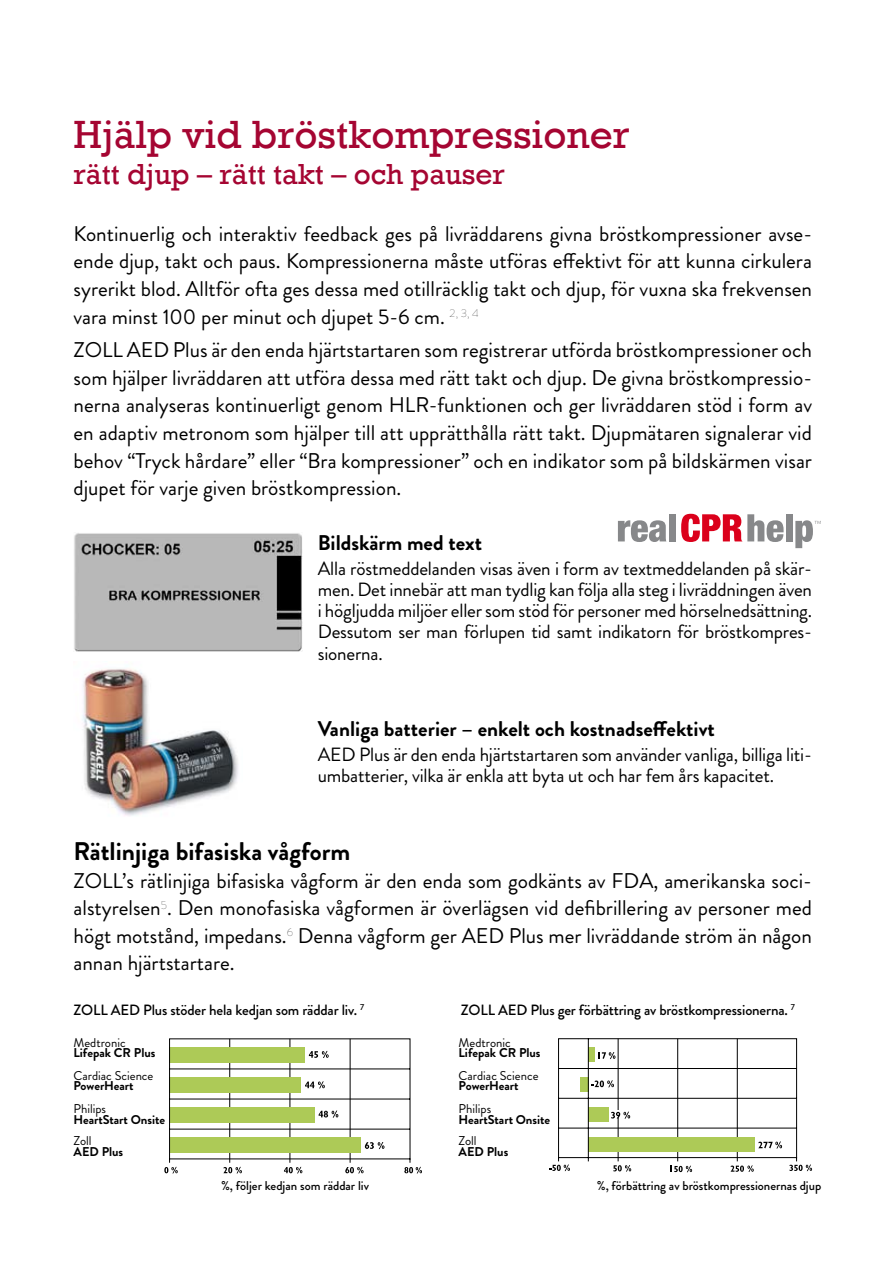
<style>
.page{position:relative;width:893px;height:1263px;background:#fff}
.page>*{position:absolute;margin:0;border:0;box-sizing:border-box;transform-origin:0 0}
.t1{font:40.35px "Rockwell";color:#a50532}
.t2{font:29.7px "Rockwell";color:#a50532}
.t3{font:700 25.5px "Brandon Grotesque";color:#000}
.t4{font:21.3px/27.6px "Brandon Grotesque";color:#000;text-align:justify}
.t5{font:700 21.3px "Brandon Grotesque";color:#000}
.t6{font:19.05px/21.3px "Brandon Grotesque";letter-spacing:-.01em;color:#000}
.t7{font:500 14.85px "Brandon Grotesque";letter-spacing:-.01em;color:#000}
.t8{font:700 12.75px "Brandon Grotesque";color:#000}
.t9{font:12.75px "Brandon Grotesque";color:#000}
.t10{font:500 12.75px "Brandon Grotesque";color:#000}
</style>
<div class="page">
<img style="left:82px;top:669px;width:156px;height:147px">
<img style="left:74px;top:533px;width:229px;height:118px">
<svg style="left:164px;top:1038px;width:258px;height:135px"></svg>
<svg style="left:549px;top:1038px;width:263px;height:134px"></svg>
<svg style="left:618px;top:520px;width:48px;height:22px"></svg>
<div style="left:669px;top:514px;width:7px;height:27px;background:#87888a"></div>
<svg style="left:681px;top:514px;width:103px;height:28px"></svg>
<div style="left:786px;top:514px;width:6px;height:27px;background:#87888a"></div>
<svg style="left:795px;top:520px;width:26px;height:28px"></svg>
<h1 class="t1" style="left:74px;top:112px;width:558px">Hjälp vid bröstkompressioner</h1>
<h2 class="t2" style="left:74px;top:157px;width:433px">rätt djup – rätt takt – och pauser</h2>
<p class="t4" style="left:74px;top:220px;width:740px">Kontinuerlig och interaktiv feedback ges på livräddarens givna bröstkompressioner avse&shy;ende djup, takt och paus. Kompressionerna måste utföras effektivt för att kunna cirkulera syrerikt blod. Alltför ofta ges dessa med otillräcklig takt och djup, för vuxna ska frekvensen vara minst 100 per minut och djupet 5-6 cm. <sup>2,</sup> <sup>3,</sup> <sup>4</sup></p>
<p class="t4" style="left:74px;top:336px;width:740px">ZOLL AED Plus är den enda hjärtstartaren som registrerar utförda bröstkompressioner och som hjälper livräddaren att utföra dessa med rätt takt och djup. De givna bröstkompressio&shy;nerna analyseras kontinuerligt genom HLR-funktionen och ger livräddaren stöd i form av en adaptiv metronom som hjälper till att upprätthålla rätt takt. Djupmätaren signalerar vid behov “Tryck hårdare” eller “Bra kompressioner” och en indikator som på bildskärmen visar djupet för varje given bröstkompression.</p>
<p class="t5" style="left:318px;top:528px;width:166px">Bildskärm med text</p>
<p class="t6" style="left:318px;top:558px;width:496px;text-align:justify">Alla röstmeddelanden visas även i form av textmeddelanden på skär&shy;men. Det innebär att man tydlig kan följa alla steg i livräddningen även i högljudda miljöer eller som stöd för personer med hörselnedsättning.<br>Dessutom ser man förlupen tid samt indikatorn för bröstkompres&shy;sionerna.</p>
<p class="t5" style="left:318px;top:714px;width:399px">Vanliga batterier – enkelt och kostnadseffektivt</p>
<p class="t6" style="left:318px;top:744px;width:496px">AED Plus är den enda hjärtstartaren som använder vanliga, billiga liti&shy;umbatterier, vilka är enkla att byta ut och har fem års kapacitet.</p>
<p class="t3" style="left:74px;top:833px;width:278px">Rätlinjiga bifasiska vågform</p>
<p class="t4" style="left:74px;top:867px;width:740px">ZOLL’s rätlinjiga bifasiska vågform är den enda som godkänts av FDA, amerikanska soci&shy;alstyrelsen<sup>5</sup>. Den monofasiska vågformen är överlägsen vid defibrillering av personer med högt motstånd, impedans.<sup>6</sup> Denna vågform ger AED Plus mer livräddande ström än någon annan hjärtstartare.</p>
<p class="t7" style="left:74px;top:999px;width:292px">ZOLL AED Plus stöder hela kedjan som räddar liv. <sup>7</sup></p>
<p class="t7" style="left:461px;top:999px;width:336px">ZOLL AED Plus ger förbättring av bröstkompressionerna. <sup>7</sup></p>
<p class="t9" style="left:74px;top:1033px;width:54px">Medtronic</p>
<p class="t8" style="left:74px;top:1044px;width:83px">Lifepak CR Plus</p>
<p class="t9" style="left:74px;top:1067px;width:81px">Cardiac Science</p>
<p class="t8" style="left:74px;top:1077px;width:62px">PowerHeart</p>
<p class="t9" style="left:74px;top:1100px;width:34px">Philips</p>
<p class="t8" style="left:74px;top:1110px;width:93px">HeartStart Onsite</p>
<p class="t9" style="left:74px;top:1132px;width:20px">Zoll</p>
<p class="t8" style="left:74px;top:1142px;width:51px">AED Plus</p>
<p class="t9" style="left:459px;top:1033px;width:54px">Medtronic</p>
<p class="t8" style="left:459px;top:1044px;width:83px">Lifepak CR Plus</p>
<p class="t9" style="left:459px;top:1067px;width:81px">Cardiac Science</p>
<p class="t8" style="left:459px;top:1077px;width:62px">PowerHeart</p>
<p class="t9" style="left:459px;top:1100px;width:34px">Philips</p>
<p class="t8" style="left:459px;top:1110px;width:93px">HeartStart Onsite</p>
<p class="t9" style="left:459px;top:1132px;width:20px">Zoll</p>
<p class="t8" style="left:459px;top:1142px;width:51px">AED Plus</p>
<p class="t10" style="left:221px;top:1177px;width:149px">%, följer kedjan som räddar liv</p>
<p class="t10" style="left:597px;top:1177px;width:226px">%, förbättring av bröstkompressionernas djup</p>
</div>
